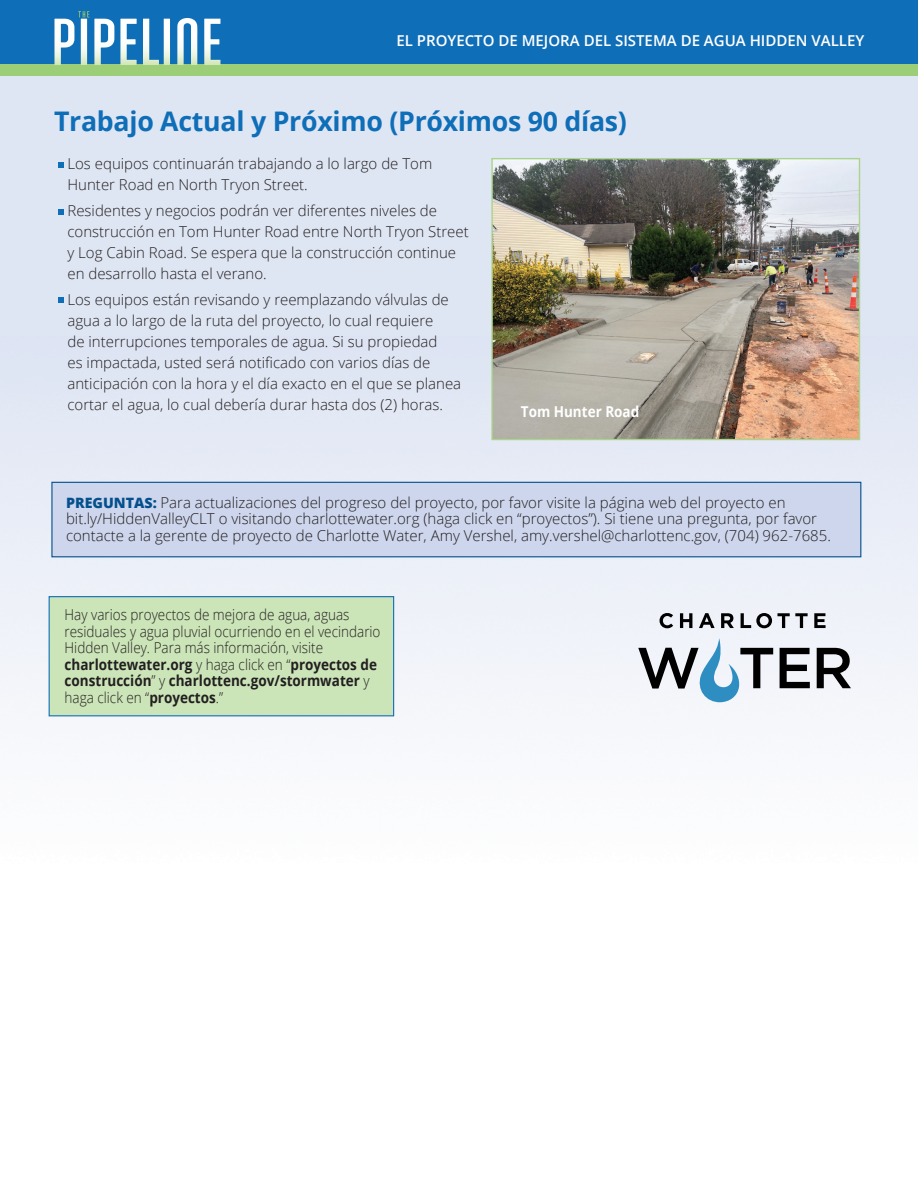
<style>
.page{position:relative;width:918px;height:1188px;background:#fff}
.page>*{position:absolute;margin:0;border:0;box-sizing:border-box;transform-origin:0 0}
.t1{font:700 27px "Open Sans";letter-spacing:-.01em;color:#0f6eb8}
.t2{font:300 15px/21px "Open Sans";color:#231f20}
.t3{font:300 15px/16.5px "Open Sans";color:#231f20;scale:.9 1}
.t4{font:600 15px "Open Sans";color:#fff}
.t5{font:700 15px "Open Sans";color:#fff;scale:.9 1}
.s1{font-weight:800;font-size:14.25px;color:#04508d}
.s2{font-weight:700}
</style>
<div class="page">
<svg style="left:780px;top:648px;width:30px;height:40px"></svg>
<svg style="left:817px;top:648px;width:34px;height:40px"></svg>
<svg style="left:638px;top:638px;width:135px;height:65px"></svg>
<svg style="left:660px;top:613px;width:13px;height:15px"></svg>
<svg style="left:680px;top:613px;width:12px;height:15px"></svg>
<svg style="left:699px;top:613px;width:16px;height:15px"></svg>
<svg style="left:721px;top:613px;width:13px;height:15px"></svg>
<svg style="left:741px;top:613px;width:67px;height:15px"></svg>
<svg style="left:814px;top:613px;width:12px;height:15px"></svg>
<div style="left:0;top:0;width:918px;height:336px;background:#dfe6f3"></div>
<div style="left:0;top:40px;width:918px;height:36px;background:#9cce77"></div>
<div style="left:0;top:0;width:918px;height:64px;background:#0f6eb8"></div>
<svg style="left:120px;top:19px;width:17px;height:46px"></svg>
<svg style="left:177px;top:18px;width:20px;height:47px"></svg>
<svg style="left:143px;top:19px;width:27px;height:46px"></svg>
<svg style="left:204px;top:19px;width:17px;height:46px"></svg>
<svg style="left:54px;top:11px;width:60px;height:54px"></svg>
<svg style="left:59px;top:162px;width:5px;height:6px"></svg>
<svg style="left:59px;top:209px;width:5px;height:6px"></svg>
<svg style="left:59px;top:297px;width:5px;height:6px"></svg>
<div style="left:52px;top:482px;width:809px;height:75px;background:#cdd6ec"></div>
<div style="left:51px;top:482px;width:810px;height:75px;border:1px solid #04508d"></div>
<img style="left:493px;top:160px;width:365px;height:278px">
<div style="left:491px;top:158px;width:369px;height:282px;border:1px solid #aad489"></div>
<div style="left:49px;top:596px;width:345px;height:120px;background:#cbe4b8;border:1px solid #0f6eb8"></div>
<p class="t4" style="left:397px;top:30px;width:469px">EL PROYECTO DE MEJORA DEL SISTEMA DE AGUA HIDDEN VALLEY</p>
<h1 class="t1" style="left:54px;top:102px;width:575px">Trabajo Actual y Próximo (Próximos 90 días)</h1>
<p class="t2" style="left:67px;top:153px;width:366px">Los equipos continuarán trabajando a lo largo de Tom<br>Hunter Road en North Tryon Street.</p>
<p class="t2" style="left:67px;top:200px;width:403px">Residentes y negocios podrán ver diferentes niveles de construcción en Tom Hunter Road entre North Tryon Street y Log Cabin Road. Se espera que la construcción continue en desarrollo hasta el verano.</p>
<p class="t2" style="left:67px;top:288px;width:395px">Los equipos están revisando y reemplazando válvulas de agua a lo largo de la ruta del proyecto, lo cual requiere<br>de interrupciones temporales de agua. Si su propiedad<br>es impactada, usted será notificado con varios días de anticipación con la hora y el día exacto en el que se planea cortar el agua, lo cual debería durar hasta dos (2) horas.</p>
<p class="t5" style="left:521px;top:401px;width:133px">Tom Hunter Road</p>
<p class="t2" style="left:66px;top:494px;width:766px;line-height:16.5px"><span class="s1">PREGUNTAS:</span> Para actualizaciones del progreso del proyecto, por favor visite la página web del proyecto en bit.ly/HiddenValleyCLT o visitando charlottewater.org (haga click en “proyectos”). Si tiene una pregunta, por favor contacte a la gerente de proyecto de Charlotte Water, Amy Vershel, amy.vershel@charlottenc.gov, (704) 962-7685.</p>
<p class="t3" style="left:65px;top:606px;width:353px">Hay varios proyectos de mejora de agua, aguas residuales y agua pluvial ocurriendo en el vecindario Hidden Valley. Para más información, visite <span class="s2">charlottewater.org</span> y haga click en “<span class="s2">proyectos de construcción</span>” y <span class="s2">charlottenc.gov/stormwater</span> y haga click en “<span class="s2">proyectos</span>.”</p>
</div>
